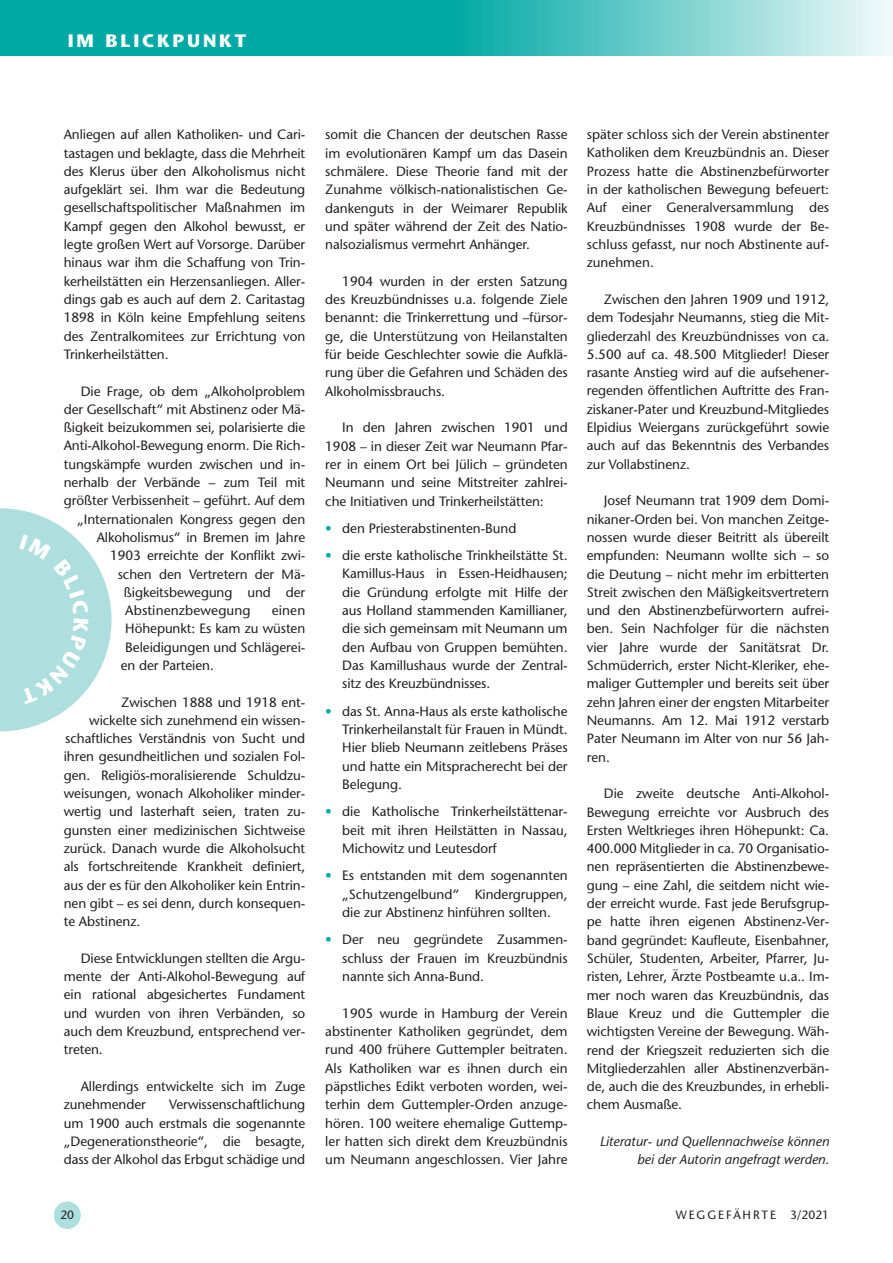
<style>
.page{position:relative;width:893px;height:1263px;background:#fff}
.page>*{position:absolute;margin:0;border:0;box-sizing:border-box;transform-origin:0 0}
.t1{font:700 18px "ITC Stone Sans Pro";letter-spacing:.16em;color:#fff}
._03_Grundschrift_Ein{font:500 13.5px/18.3px "Stone Sans Std";letter-spacing:-.005em;color:#231f20;text-align:justify}
._04_Grundschrift_ohn{font:500 13.5px/18.3px "Stone Sans Std";letter-spacing:-.005em;color:#231f20;text-align:justify}
._06_Quelle{font:italic 500 13.5px/18.3px "Stone Sans Std";color:#231f20;text-align:right}
.t2{font:500 12px "Stone Sans Std";letter-spacing:.16em;color:#231f20}
.s1{color:#00a9a5}
</style>
<div class="page">
<svg style="left:0;top:0;width:893px;height:56px;background:#3bbcb9"></svg>
<div style="left:54px;top:1201px;width:27px;height:28px;background:#aedede;border-radius:50%"></div>
<svg style="left:0;top:508px;width:112px;height:224px"></svg>
<h1 class="t1" style="left:68px;top:30px;width:180px">IM BLICKPUNKT</h1>
<p class="_03_Grundschrift_Ein" style="left:64px;top:125px;width:243px">Anliegen auf allen Katholiken- und Cari&shy;tastagen und beklagte, dass die Mehrheit des Klerus über den Alkoholismus nicht aufgeklärt sei. Ihm war die Bedeutung gesellschaftspolitischer Maßnahmen im Kampf gegen den Alkohol bewusst, er legte großen Wert auf Vorsorge. Darüber hinaus war ihm die Schaffung von Trin&shy;kerheilstätten ein Herzensanliegen. Aller&shy;dings gab es auch auf dem 2. Caritastag 1898 in Köln keine Empfehlung seitens des Zentralkomitees zur Errichtung von Trinkerheilstätten.</p>
<p class="_03_Grundschrift_Ein" style="left:81px;top:382px;width:226px">Die Frage, ob dem „Alkoholproblem</p>
<p class="_03_Grundschrift_Ein" style="left:64px;top:400px;width:243px">der Gesellschaft“ mit Abstinenz oder Mä-</p>
<p class="_03_Grundschrift_Ein" style="left:64px;top:418px;width:243px">ßigkeit beizukommen sei, polarisierte die</p>
<p class="_03_Grundschrift_Ein" style="left:64px;top:437px;width:243px">Anti-Alkohol-Bewegung enorm. Die Rich-</p>
<p class="_03_Grundschrift_Ein" style="left:64px;top:455px;width:243px">tungskämpfe wurden zwischen und in-</p>
<p class="_03_Grundschrift_Ein" style="left:64px;top:473px;width:243px">nerhalb der Verbände – zum Teil mit</p>
<p class="_03_Grundschrift_Ein" style="left:64px;top:491px;width:243px">größter Verbissenheit – geführt. Auf dem</p>
<p class="_03_Grundschrift_Ein" style="left:77px;top:510px;width:230px">„Internationalen Kongress gegen den</p>
<p class="_03_Grundschrift_Ein" style="left:97px;top:528px;width:210px">Alkoholismus“ in Bremen im Jahre</p>
<p class="_03_Grundschrift_Ein" style="left:110px;top:546px;width:196px">1903 erreichte der Konflikt zwi-</p>
<p class="_03_Grundschrift_Ein" style="left:118px;top:565px;width:189px">schen den Vertretern der Mä-</p>
<p class="_03_Grundschrift_Ein" style="left:124px;top:583px;width:183px">ßigkeitsbewegung und der</p>
<p class="_03_Grundschrift_Ein" style="left:125px;top:601px;width:127px">Abstinenzbewegung</p>
<p class="_03_Grundschrift_Ein" style="left:272px;top:601px;width:35px">einen</p>
<p class="_03_Grundschrift_Ein" style="left:125px;top:619px;width:182px">Höhepunkt: Es kam zu wüsten</p>
<p class="_03_Grundschrift_Ein" style="left:125px;top:638px;width:181px">Beleidigungen und Schlägerei-</p>
<p class="_03_Grundschrift_Ein" style="left:121px;top:656px;width:95px">en der Parteien.</p>
<p class="_03_Grundschrift_Ein" style="left:121px;top:693px;width:185px">Zwischen 1888 und 1918 ent-</p>
<p class="_03_Grundschrift_Ein" style="left:89px;top:711px;width:217px">wickelte sich zunehmend ein wissen-</p>
<p class="_03_Grundschrift_Ein" style="left:65px;top:729px;width:241px">schaftliches Verständnis von Sucht und</p>
<p class="_03_Grundschrift_Ein" style="left:64px;top:748px;width:243px">ihren gesundheitlichen und sozialen Fol-</p>
<p class="_03_Grundschrift_Ein" style="left:64px;top:766px;width:243px">gen. Religiös-moralisierende Schuldzu-</p>
<p class="_03_Grundschrift_Ein" style="left:64px;top:784px;width:243px">weisungen, wonach Alkoholiker minder-</p>
<p class="_03_Grundschrift_Ein" style="left:64px;top:802px;width:243px">wertig und lasterhaft seien, traten zu-</p>
<p class="_03_Grundschrift_Ein" style="left:64px;top:821px;width:243px">gunsten einer medizinischen Sichtweise</p>
<p class="_03_Grundschrift_Ein" style="left:64px;top:839px;width:243px">zurück. Danach wurde die Alkoholsucht</p>
<p class="_03_Grundschrift_Ein" style="left:64px;top:857px;width:243px">als fortschreitende Krankheit definiert,</p>
<p class="_03_Grundschrift_Ein" style="left:64px;top:876px;width:243px">aus der es für den Alkoholiker kein Entrin-</p>
<p class="_03_Grundschrift_Ein" style="left:64px;top:894px;width:243px">nen gibt – es sei denn, durch konsequen-</p>
<p class="_03_Grundschrift_Ein" style="left:64px;top:912px;width:78px">te Abstinenz.</p>
<p class="_03_Grundschrift_Ein" style="left:64px;top:949px;width:243px;text-indent:17px">Diese Entwicklungen stellten die Argu&shy;mente der Anti-Alkohol-Bewegung auf ein rational abgesichertes Fundament und wurden von ihren Verbänden, so auch dem Kreuzbund, entsprechend ver&shy;treten.</p>
<p class="_03_Grundschrift_Ein" style="left:64px;top:1077px;width:243px;text-indent:17px">Allerdings entwickelte sich im Zuge zunehmender</p>
<p class="_03_Grundschrift_Ein" style="left:64px;top:1095px;width:243px;text-indent:105px">Verwissenschaftlichung um 1900 auch erstmals die sogenannte „Degenerationstheorie“, die besagte, dass der Alkohol das Erbgut schädige und</p>
<p class="_03_Grundschrift_Ein" style="left:325px;top:126px;width:244px">somit die Chancen der deutschen Rasse im evolutionären Kampf um das Dasein schmälere. Diese Theorie fand mit der Zunahme völkisch-nationalistischen Ge&shy;dankenguts in der Weimarer Republik und später während der Zeit des Natio&shy;nalsozialismus vermehrt Anhänger.</p>
<p class="_03_Grundschrift_Ein" style="left:325px;top:272px;width:244px;text-indent:17px">1904 wurden in der ersten Satzung des Kreuzbündnisses u.a. folgende Ziele benannt: die Trinkerrettung und –fürsor&shy;ge, die Unterstützung von Heilanstalten für beide Geschlechter sowie die Aufklä&shy;rung über die Gefahren und Schäden des Alkoholmissbrauchs.</p>
<p class="_03_Grundschrift_Ein" style="left:325px;top:418px;width:244px;text-indent:17px">In den Jahren zwischen 1901 und 1908 – in dieser Zeit war Neumann Pfar&shy;rer in einem Ort bei Jülich – gründeten Neumann und seine Mitstreiter zahlrei&shy;che Initiativen und Trinkerheilstätten:</p>
<p class="_04_Grundschrift_ohn" style="left:325px;top:519px;width:193px"><span class="s1">•</span> den Priesterabstinenten-Bund</p>
<p class="_04_Grundschrift_ohn" style="left:342px;top:546px;width:227px;text-indent:-17px"><span class="s1">•</span> die erste katholische Trinkheilstätte St.<br>Kamillus-Haus in Essen-Heidhausen; die Gründung erfolgte mit Hilfe der aus Holland stammenden Kamillianer, die sich gemeinsam mit Neumann um den Aufbau von Gruppen bemühten.<br>Das Kamillushaus wurde der Zentral&shy;sitz des Kreuzbündnisses.</p>
<p class="_04_Grundschrift_ohn" style="left:342px;top:702px;width:227px;text-indent:-17px"><span class="s1">•</span> das St. Anna-Haus als erste katholische Trinkerheilanstalt für Frauen in Mündt.<br>Hier blieb Neumann zeitlebens Präses und hatte ein Mitspracherecht bei der Belegung.</p>
<p class="_04_Grundschrift_ohn" style="left:342px;top:802px;width:227px;text-indent:-17px"><span class="s1">•</span> die Katholische Trinkerheilstättenar&shy;beit mit ihren Heilstätten in Nassau, Michowitz und Leutesdorf</p>
<p class="_04_Grundschrift_ohn" style="left:342px;top:866px;width:227px;text-indent:-17px"><span class="s1">•</span> Es entstanden mit dem sogenannten „Schutzengelbund“ Kindergruppen, die zur Abstinenz hinführen sollten.</p>
<p class="_04_Grundschrift_ohn" style="left:342px;top:930px;width:227px;text-indent:-17px"><span class="s1">•</span> Der neu gegründete Zusammen&shy;schluss der Frauen im Kreuzbündnis nannte sich Anna-Bund.</p>
<p class="_03_Grundschrift_Ein" style="left:325px;top:1004px;width:244px;text-indent:17px">1905 wurde in Hamburg der Verein abstinenter Katholiken gegründet, dem rund 400 frühere Guttempler beitraten.<br>Als Katholiken war es ihnen durch ein päpstliches Edikt verboten worden, wei&shy;terhin dem Guttempler-Orden anzuge&shy;hören. 100 weitere ehemalige Guttemp&shy;ler hatten sich direkt dem Kreuzbündnis um Neumann angeschlossen. Vier Jahre</p>
<p class="_03_Grundschrift_Ein" style="left:587px;top:125px;width:244px">später schloss sich der Verein abstinenter Katholiken dem Kreuzbündnis an. Dieser Prozess hatte die Abstinenzbefürworter in der katholischen Bewegung befeuert:<br>Auf einer Generalversammlung des Kreuzbündnisses 1908 wurde der Be&shy;schluss gefasst, nur noch Abstinente auf&shy;zunehmen.</p>
<p class="_03_Grundschrift_Ein" style="left:587px;top:290px;width:244px;text-indent:17px">Zwischen den Jahren 1909 und 1912, dem Todesjahr Neumanns, stieg die Mit&shy;gliederzahl des Kreuzbündnisses von ca.<br>5.500 auf ca. 48.500 Mitglieder! Dieser rasante Anstieg wird auf die aufsehener&shy;regenden öffentlichen Auftritte des Fran&shy;ziskaner-Pater und Kreuzbund-Mitgliedes Elpidius Weiergans zurückgeführt sowie auch auf das Bekenntnis des Verbandes zur Vollabstinenz.</p>
<p class="_03_Grundschrift_Ein" style="left:587px;top:491px;width:244px;text-indent:17px">Josef Neumann trat 1909 dem Domi&shy;nikaner-Orden bei. Von manchen Zeitge&shy;nossen wurde dieser Beitritt als übereilt empfunden: Neumann wollte sich – so die Deutung – nicht mehr im erbitterten Streit zwischen den Mäßigkeitsvertretern und den Abstinenzbefürwortern aufrei&shy;ben. Sein Nachfolger für die nächsten vier Jahre wurde der Sanitätsrat Dr.<br>Schmüderrich, erster Nicht-Kleriker, ehe&shy;maliger Guttempler und bereits seit über zehn Jahren einer der engsten Mitarbeiter Neumanns. Am 12. Mai 1912 verstarb Pater Neumann im Alter von nur 56 Jah&shy;ren.</p>
<p class="_03_Grundschrift_Ein" style="left:587px;top:784px;width:244px;text-indent:17px">Die zweite deutsche Anti-Alkohol-Bewegung erreichte vor Ausbruch des Ersten Weltkrieges ihren Höhepunkt: Ca.<br>400.000 Mitglieder in ca. 70 Organisatio&shy;nen repräsentierten die Abstinenzbewe&shy;gung – eine Zahl, die seitdem nicht wie&shy;der erreicht wurde. Fast jede Berufsgrup&shy;pe hatte ihren eigenen Abstinenz-Ver&shy;band gegründet: Kaufleute, Eisenbahner, Schüler, Studenten, Arbeiter, Pfarrer, Ju&shy;risten, Lehrer, Ärzte Postbeamte u.a.. Im&shy;mer noch waren das Kreuzbündnis, das Blaue Kreuz und die Guttempler die wichtigsten Vereine der Bewegung. Wäh&shy;rend der Kriegszeit reduzierten sich die Mitgliederzahlen aller Abstinenzverbän&shy;de, auch die des Kreuzbundes, in erhebli&shy;chem Ausmaße.</p>
<p class="_06_Quelle" style="left:600px;top:1132px;width:231px">Literatur- und Quellennachweise können bei der Autorin angefragt werden.</p>
<p class="t2" style="left:60px;top:1207px;width:15px">20</p>
<p class="t2" style="left:676px;top:1207px;width:155px">WEGGEFÄHRTE 3/2021</p>
</div>
